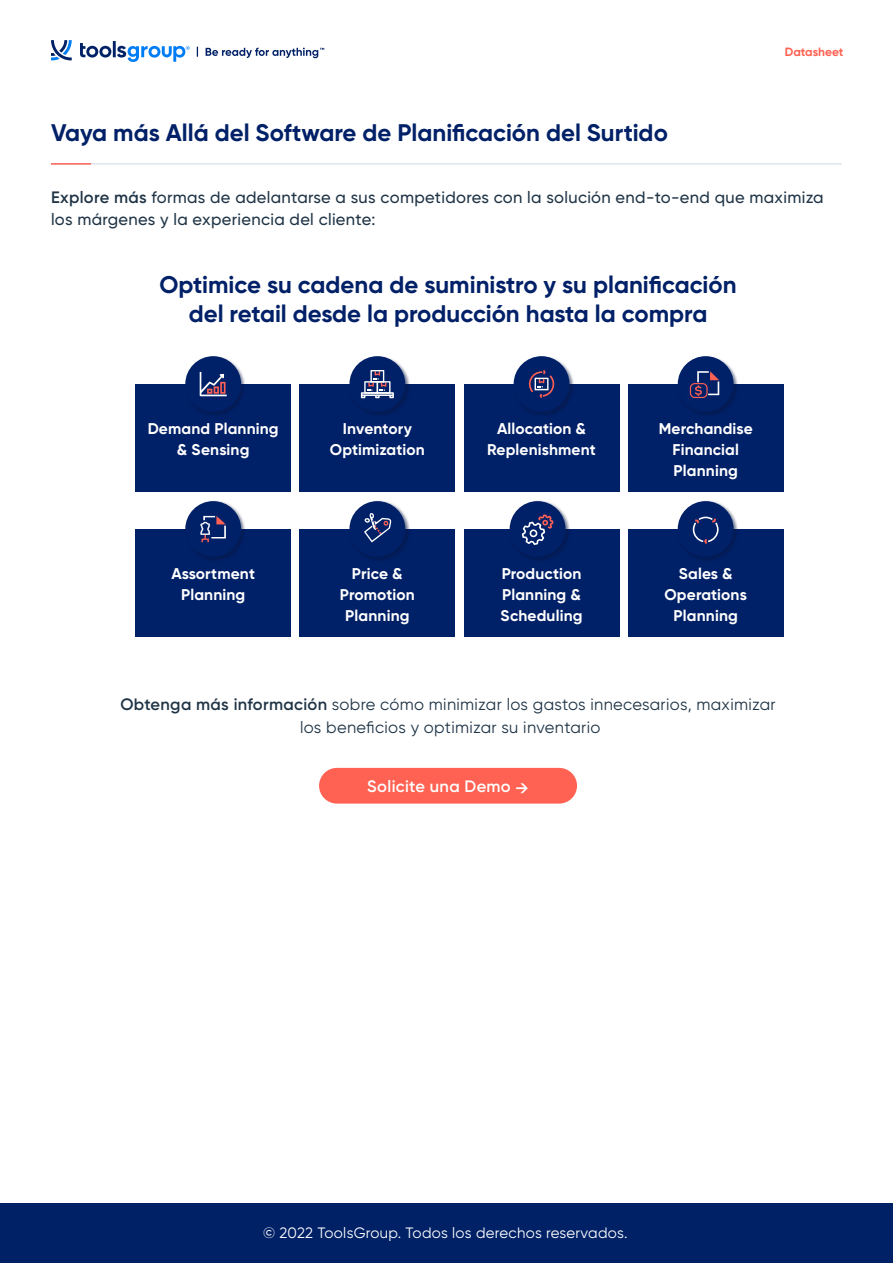
<style>
.page{position:relative;width:893px;height:1263px;background:#fff}
.page>*{position:absolute;margin:0;border:0;box-sizing:border-box;transform-origin:0 0}
.t1{font:700 24px/28.8px "Gilroy";color:#002067;text-align:center}
.t2{font:500 16.5px/22.5px "Gilroy";letter-spacing:.02em;color:#1f3446}
.t3{font:16.5px/22.5px "Gilroy";letter-spacing:.02em;color:#1f3446;text-align:center}
.t4{font:600 16.5px "Gilroy";letter-spacing:.02em;color:#fff}
.t5{font:700 15.6px/21.1px "Gilroy";letter-spacing:.01em;color:#fff;text-align:center}
.t6{font:15px "Gilroy";letter-spacing:.02em;color:#fff}
.t7{font:700 12px "Gilroy";letter-spacing:-.005em;color:#ff6253}
.s1{font-weight:600}
</style>
<div class="page">
<svg style="left:206px;top:48px;width:118px;height:10px"></svg>
<svg style="left:80px;top:43px;width:31px;height:15px"></svg>
<hr style="left:113px;top:41px;width:3px;height:16px;background:#002166">
<svg style="left:51px;top:40px;width:21px;height:20px"></svg>
<svg style="left:117px;top:46px;width:73px;height:16px"></svg>
<div style="left:0;top:1203px;width:893px;height:60px;background:#002166"></div>
<hr style="left:51px;top:163px;width:791px;height:2px;background:#dfe6ee">
<hr style="left:51px;top:163px;width:40px;height:2px;background:#ff6253">
<div style="left:136px;top:384px;width:155px;height:108px;background:#002067"></div>
<div style="left:628px;top:384px;width:155px;height:108px;background:#002067"></div>
<div style="left:300px;top:384px;width:155px;height:108px;background:#002067"></div>
<div style="left:136px;top:529px;width:155px;height:108px;background:#002067"></div>
<div style="left:464px;top:529px;width:155px;height:108px;background:#002067"></div>
<div style="left:464px;top:384px;width:155px;height:108px;background:#002067"></div>
<div style="left:300px;top:529px;width:155px;height:108px;background:#002067"></div>
<div style="left:628px;top:529px;width:155px;height:108px;background:#002067"></div>
<div style="left:184px;top:355px;width:62px;height:62px;background:#081745;opacity:.58"></div>
<div style="left:185px;top:356px;width:56px;height:56px;background:#002067;border-radius:50%"></div>
<div style="left:348px;top:355px;width:62px;height:62px;background:#081745;opacity:.58"></div>
<div style="left:349px;top:356px;width:56px;height:56px;background:#002067;border-radius:50%"></div>
<div style="left:512px;top:355px;width:63px;height:62px;background:#081745;opacity:.58"></div>
<div style="left:514px;top:356px;width:55px;height:56px;background:#002067;border-radius:50%"></div>
<div style="left:677px;top:355px;width:62px;height:62px;background:#081745;opacity:.58"></div>
<div style="left:678px;top:356px;width:56px;height:56px;background:#002067;border-radius:50%"></div>
<div style="left:677px;top:500px;width:62px;height:62px;background:#081745;opacity:.58"></div>
<div style="left:678px;top:501px;width:56px;height:56px;background:#002067;border-radius:50%"></div>
<div style="left:509px;top:500px;width:62px;height:62px;background:#081745;opacity:.58"></div>
<div style="left:510px;top:501px;width:55px;height:56px;background:#002067;border-radius:50%"></div>
<div style="left:348px;top:500px;width:62px;height:62px;background:#081745;opacity:.58"></div>
<div style="left:349px;top:501px;width:56px;height:56px;background:#002067;border-radius:50%"></div>
<div style="left:184px;top:500px;width:62px;height:62px;background:#081745;opacity:.58"></div>
<div style="left:185px;top:501px;width:56px;height:56px;background:#002067;border-radius:50%"></div>
<svg style="left:200px;top:372px;width:27px;height:24px"></svg>
<svg style="left:361px;top:370px;width:33px;height:28px"></svg>
<svg style="left:528px;top:370px;width:27px;height:28px"></svg>
<svg style="left:690px;top:371px;width:29px;height:27px"></svg>
<svg style="left:201px;top:516px;width:25px;height:26px"></svg>
<svg style="left:364px;top:513px;width:27px;height:30px"></svg>
<svg style="left:522px;top:514px;width:32px;height:31px"></svg>
<svg style="left:693px;top:517px;width:26px;height:27px"></svg>
<div style="left:319px;top:768px;width:258px;height:35px;background:#ff6253;border-radius:18px"></div>
<h1 class="t1" style="left:51px;top:118px;width:618px">Vaya más Allá del Software de Planificación del Surtido</h1>
<p class="t7" style="left:785px;top:44px;width:60px">Datasheet</p>
<p class="t2" style="left:51px;top:185px;width:774px"><span class="s1">Explore más</span> formas de adelantarse a sus competidores con la solución end-to-end que maximiza los márgenes y la experiencia del cliente:</p>
<h1 class="t1" style="left:159px;top:270px;width:579px">Optimice su cadena de suministro y su planificación del retail desde la producción hasta la compra</h1>
<p class="t5" style="left:148px;top:417px;width:132px">Demand Planning &amp; Sensing</p>
<p class="t5" style="left:659px;top:417px;width:95px">Merchandise<br>Financial<br>Planning</p>
<p class="t5" style="left:487px;top:417px;width:110px">Allocation &amp;<br>Replenishment</p>
<p class="t5" style="left:330px;top:417px;width:96px">Inventory<br>Optimization</p>
<p class="t5" style="left:340px;top:562px;width:76px">Price &amp;<br>Promotion<br>Planning</p>
<p class="t5" style="left:664px;top:562px;width:84px">Sales &amp;<br>Operations<br>Planning</p>
<p class="t5" style="left:171px;top:562px;width:85px">Assortment<br>Planning</p>
<p class="t5" style="left:501px;top:562px;width:83px;text-align:justify">Production Planning &amp; Scheduling</p>
<p class="t3" style="left:120px;top:693px;width:657px"><span class="s1">Obtenga más información</span> sobre cómo minimizar los gastos innecesarios, maximizar los beneficios y optimizar su inventario</p>
<p class="t4" style="left:367px;top:776px;width:163px">Solicite una Demo →</p>
<p class="t6" style="left:263px;top:1223px;width:366px">© 2022 ToolsGroup. Todos los derechos reservados.</p>
</div>
